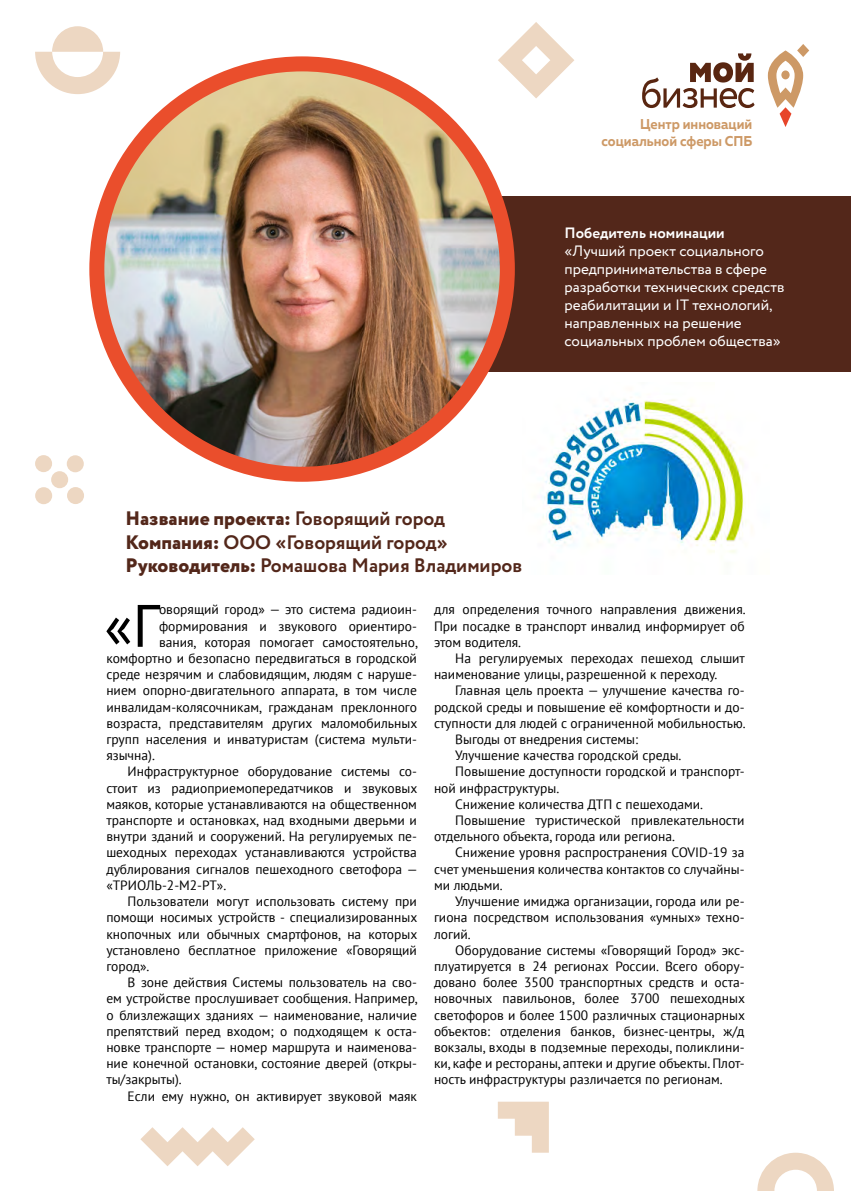
<style>
.page{position:relative;width:851px;height:1191px;background:#fff}
.page>*{position:absolute;margin:0;border:0;box-sizing:border-box;transform-origin:0 0}
.t1{font:59.85px "PT Sans";color:#000}
.t2{font:700 19.5px/23.4px "Circe";color:#53271a}
.t3{font:15px/18px "Circe";color:#fff}
.t4{font:700 15px "Circe";color:#fff}
.t5{font:700 14.25px/17.1px "Muller";color:#cd9966;text-align:right;scale:.93 1}
.t6{font:13.5px/16.2px "PT Sans";color:#000;text-align:justify}
.s1{font-weight:800}
</style>
<div class="page">
<svg style="left:642px;top:53px;width:112px;height:55px"></svg>
<svg style="left:767px;top:44px;width:42px;height:83px"></svg>
<svg style="left:757px;top:1152px;width:76px;height:39px"></svg>
<svg style="left:497px;top:1101px;width:51px;height:51px"></svg>
<div style="left:35px;top:455px;width:17px;height:17px;background:#edd7c2;border-radius:50%"></div>
<div style="left:67px;top:487px;width:17px;height:17px;background:#edd7c2;border-radius:50%"></div>
<div style="left:51px;top:471px;width:17px;height:17px;background:#edd7c2;border-radius:50%"></div>
<div style="left:35px;top:487px;width:17px;height:17px;background:#edd7c2;border-radius:50%"></div>
<div style="left:67px;top:455px;width:17px;height:17px;background:#edd7c2;border-radius:50%"></div>
<svg style="left:498px;top:22px;width:76px;height:76px"></svg>
<svg style="left:35px;top:26px;width:85px;height:68px"></svg>
<div style="left:456px;top:197px;width:394px;height:175px;background:#53271a"></div>
<img style="left:97px;top:64px;width:410px;height:410px;border-radius:205px">
<div style="left:89px;top:56px;width:425px;height:426px;border:15px solid #ea4e2c;border-radius:50%"></div>
<svg style="left:140px;top:1127px;width:115px;height:39px"></svg>
<img style="left:542px;top:394px;width:210px;height:159px">
<p class="t5" style="left:601px;top:116px;width:164px">Центр инноваций социальной сферы СПБ</p>
<p class="t4" style="left:564px;top:222px;width:162px">Победитель номинации</p>
<p class="t3" style="left:564px;top:242px;width:221px">«Лучший проект социального предпринимательства в сфере разработки технических средств реабилитации и IT технологий, направленных на решение социальных проблем общества»</p>
<h2 class="t2" style="left:125px;top:508px;width:418px"><span class="s1">Название проекта:</span> Говорящий город<br><span class="s1">Компания:</span> ООО «Говорящий город»<br><span class="s1">Руководитель:</span> Ромашова Мария Владимировна</h2>
<h1 class="t1" style="left:104px;top:587px;width:57px">«Г</h1>
<p class="t6" style="left:159px;top:601px;width:259px">оворящий город» — это система радиоин-</p>
<p class="t6" style="left:159px;top:617px;width:259px">формирования и звукового ориентиро-</p>
<p class="t6" style="left:159px;top:633px;width:260px">вания, которая помогает самостоятельно,</p>
<p class="t6" style="left:106px;top:650px;width:312px">комфортно и безопасно передвигаться в городской</p>
<p class="t6" style="left:106px;top:666px;width:312px">среде незрячим и слабовидящим, людям с наруше-</p>
<p class="t6" style="left:106px;top:682px;width:312px">нием опорно-двигательного аппарата, в том числе</p>
<p class="t6" style="left:106px;top:698px;width:312px">инвалидам-колясочникам, гражданам преклонного</p>
<p class="t6" style="left:106px;top:714px;width:312px">возраста, представителям других маломобильных</p>
<p class="t6" style="left:106px;top:731px;width:312px">групп населения и инватуристам (система мульти-</p>
<p class="t6" style="left:106px;top:747px;width:50px">язычна).</p>
<p class="t6" style="left:128px;top:763px;width:291px">Инфраструктурное оборудование системы со-</p>
<p class="t6" style="left:106px;top:779px;width:312px">стоит из радиоприемопередатчиков и звуковых</p>
<p class="t6" style="left:106px;top:795px;width:312px">маяков, которые устанавливаются на общественном</p>
<p class="t6" style="left:106px;top:812px;width:312px">транспорте и остановках, над входными дверьми и</p>
<p class="t6" style="left:106px;top:828px;width:312px">внутри зданий и сооружений. На регулируемых пе-</p>
<p class="t6" style="left:106px;top:844px;width:312px">шеходных переходах устанавливаются устройства</p>
<p class="t6" style="left:106px;top:860px;width:313px">дублирования сигналов пешеходного светофора —</p>
<p class="t6" style="left:106px;top:876px;width:121px">«ТРИОЛЬ-2-М2-РТ».</p>
<p class="t6" style="left:128px;top:893px;width:291px">Пользователи могут использовать систему при</p>
<p class="t6" style="left:106px;top:909px;width:312px">помощи носимых устройств - специализированных</p>
<p class="t6" style="left:106px;top:925px;width:312px">кнопочных или обычных смартфонов, на которых</p>
<p class="t6" style="left:106px;top:941px;width:312px">установлено бесплатное приложение «Говорящий</p>
<p class="t6" style="left:106px;top:957px;width:45px">город».</p>
<p class="t6" style="left:128px;top:974px;width:291px">В зоне действия Системы пользователь на сво-</p>
<p class="t6" style="left:106px;top:990px;width:313px">ем устройстве прослушивает сообщения. Например,</p>
<p class="t6" style="left:106px;top:1006px;width:312px">о близлежащих зданиях — наименование, наличие</p>
<p class="t6" style="left:106px;top:1022px;width:312px">препятствий перед входом; о подходящем к оста-</p>
<p class="t6" style="left:106px;top:1038px;width:312px">новке транспорте — номер маршрута и наименова-</p>
<p class="t6" style="left:106px;top:1055px;width:312px">ние конечной остановки, состояние дверей (откры-</p>
<p class="t6" style="left:106px;top:1071px;width:77px">ты/закрыты).</p>
<p class="t6" style="left:128px;top:1087px;width:291px">Если ему нужно, он активирует звуковой маяк</p>
<p class="t6" style="left:434px;top:601px;width:313px">для определения точного направления движения.<br>При посадке в транспорт инвалид информирует об этом водителя.</p>
<p class="t6" style="left:434px;top:650px;width:312px;text-indent:21px">На регулируемых переходах пешеход слышит наименование улицы, разрешенной к переходу.</p>
<p class="t6" style="left:455px;top:682px;width:291px">Главная цель проекта — улучшение качества го-</p>
<p class="t6" style="left:434px;top:698px;width:312px">родской среды и повышение её комфортности и до-</p>
<p class="t6" style="left:434px;top:714px;width:313px">ступности для людей с ограниченной мобильностью.</p>
<p class="t6" style="left:455px;top:731px;width:184px">Выгоды от внедрения системы:</p>
<p class="t6" style="left:455px;top:747px;width:228px">Улучшение качества городской среды.</p>
<p class="t6" style="left:455px;top:763px;width:291px">Повышение доступности городской и транспорт-</p>
<p class="t6" style="left:434px;top:779px;width:127px">ной инфраструктуры.</p>
<p class="t6" style="left:455px;top:795px;width:249px">Снижение количества ДТП с пешеходами.</p>
<p class="t6" style="left:455px;top:812px;width:291px">Повышение туристической привлекательности</p>
<p class="t6" style="left:434px;top:828px;width:242px">отдельного объекта, города или региона.</p>
<p class="t6" style="left:455px;top:844px;width:291px">Снижение уровня распространения COVID-19 за</p>
<p class="t6" style="left:434px;top:860px;width:312px">счет уменьшения количества контактов со случайны-</p>
<p class="t6" style="left:434px;top:876px;width:70px">ми людьми.</p>
<p class="t6" style="left:455px;top:893px;width:291px">Улучшение имиджа организации, города или ре-</p>
<p class="t6" style="left:434px;top:909px;width:312px">гиона посредством использования «умных» техно-</p>
<p class="t6" style="left:434px;top:925px;width:38px">логий.</p>
<p class="t6" style="left:455px;top:941px;width:291px">Оборудование системы «Говорящий Город» экс-</p>
<p class="t6" style="left:434px;top:957px;width:312px">плуатируется в 24 регионах России. Всего обору-</p>
<p class="t6" style="left:434px;top:974px;width:312px">довано более 3500 транспортных средств и оста-</p>
<p class="t6" style="left:434px;top:990px;width:312px">новочных павильонов, более 3700 пешеходных</p>
<p class="t6" style="left:434px;top:1006px;width:312px">светофоров и более 1500 различных стационарных</p>
<p class="t6" style="left:434px;top:1022px;width:312px">объектов: отделения банков, бизнес-центры, ж/д</p>
<p class="t6" style="left:434px;top:1038px;width:312px">вокзалы, входы в подземные переходы, поликлини-</p>
<p class="t6" style="left:434px;top:1055px;width:312px">ки, кафе и рестораны, аптеки и другие объекты. Плот-</p>
<p class="t6" style="left:434px;top:1071px;width:290px">ность инфраструктуры различается по регионам.</p>
</div>
